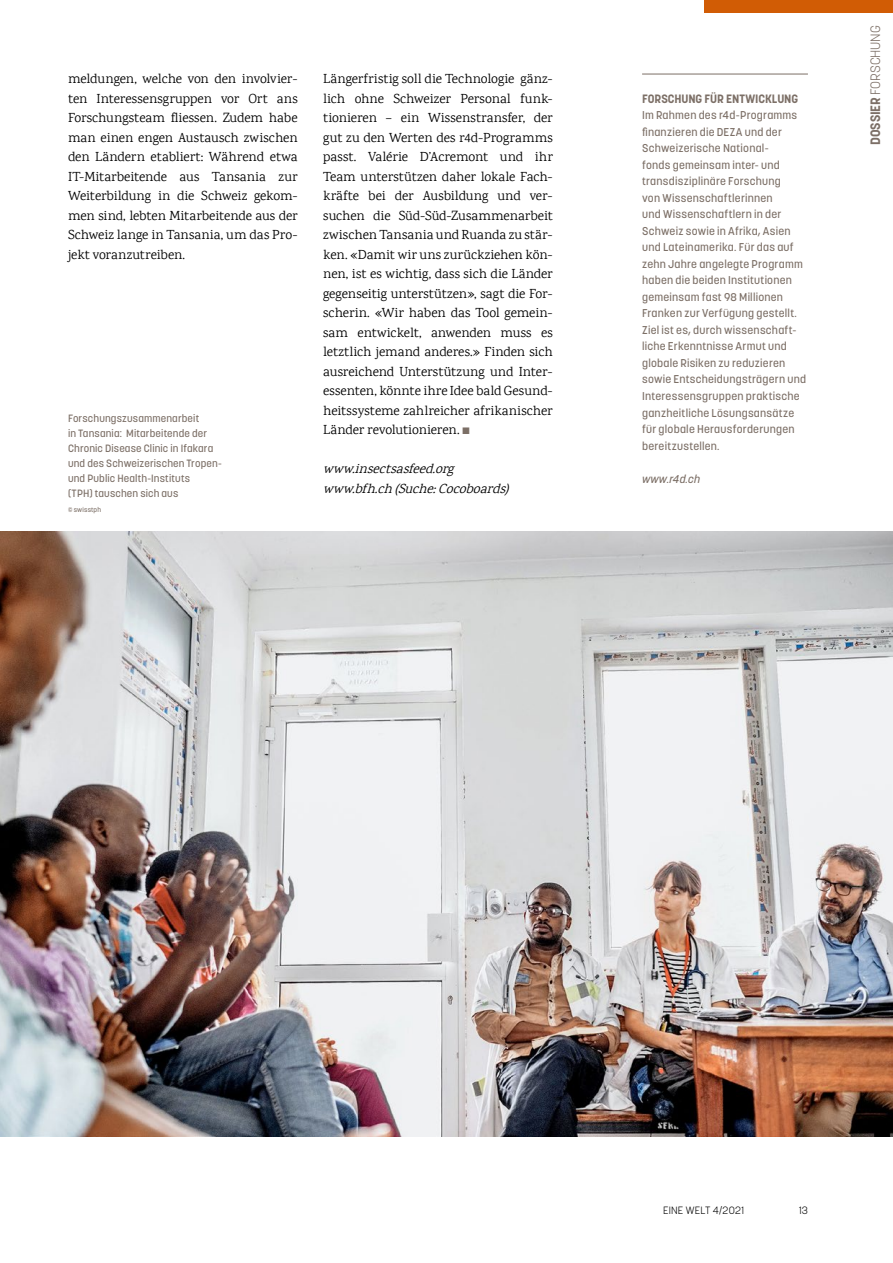
<style>
.page{position:relative;width:893px;height:1263px;background:#fff}
.page>*{position:absolute;margin:0;border:0;box-sizing:border-box;transform-origin:0 0}
.t1{font:13.5px/19.5px "Karma";letter-spacing:.005em;color:#000;text-align:justify}
.t2{font:italic 13.5px/19.5px "Karma";color:#000}
.t3{font:300 13.5px "Korolev";letter-spacing:-.01em;color:#7c6f66}
.t4{font:700 12px "Korolev";letter-spacing:-.005em;color:#7c6f66}
.t5{font:500 11.25px/16.5px "Korolev";letter-spacing:.02em;color:#7c6f66}
.t6{font:italic 500 11.25px "Korolev";letter-spacing:.01em;color:#7c6f66}
.t7{font:500 10.5px/15px "Korolev";letter-spacing:.015em;color:#7c6f66}
.t8{font:300 10.5px "Korolev";letter-spacing:.02em;color:#000}
.t9{font:500 6.75px "Korolev";letter-spacing:.02em;color:#7c6f66}
.s1{color:#7c6f66}
.s2{font-weight:700}
</style>
<div class="page">
<hr style="left:642px;top:74px;width:166px;height:1px;background:#7c6f66">
<img style="left:0;top:532px;width:893px;height:604px">
<div style="left:704px;top:0;width:189px;height:13px;background:#d15c05"></div>
<p class="t1" style="left:68px;top:69px;width:231px">meldungen, welche von den involvier&shy;ten Interessensgruppen vor Ort ans Forschungsteam fliessen. Zudem habe man einen engen Austausch zwischen den Ländern etabliert: Während etwa IT-Mitarbeitende aus Tansania zur Weiterbildung in die Schweiz gekom&shy;men sind, lebten Mitarbeitende aus der Schweiz lange in Tansania, um das Pro&shy;jekt voranzutreiben.</p>
<p class="t1" style="left:323px;top:69px;width:231px">Längerfristig soll die Technologie gänz&shy;lich ohne Schweizer Personal funk&shy;tionieren – ein Wissenstransfer, der gut zu den Werten des r4d-Programms passt. Valérie D’Acremont und ihr Team unterstützen daher lokale Fach&shy;kräfte bei der Ausbildung und ver&shy;suchen die Süd-Süd-Zusammenarbeit zwischen Tansania und Ruanda zu stär&shy;ken. «Damit wir uns zurückziehen kön&shy;nen, ist es wichtig, dass sich die Länder gegenseitig unterstützen», sagt die For&shy;scherin. «Wir haben das Tool gemein&shy;sam entwickelt, anwenden muss es letztlich jemand anderes.» Finden sich ausreichend Unterstützung und Inter&shy;essenten, könnte ihre Idee bald Gesund&shy;heitssysteme zahlreicher afrikanischer Länder revolutionieren. <span class="s1">■</span></p>
<p class="t2" style="left:323px;top:459px;width:192px">www.insectsasfeed.org www.bfh.ch(Suche:Cocoboards)</p>
<p class="t7" style="left:68px;top:411px;width:155px">Forschungszusammenarbeit<br>in Tansania: Mitarbeitende der<br>Chronic Disease Clinic in Ifakara und des Schweizerischen Tropen&shy;und Public Health-Instituts<br>(TPH) tauschen sich aus</p>
<p class="t9" style="left:68px;top:505px;width:35px">© swisstph</p>
<p class="t4" style="left:642px;top:91px;width:158px">FORSCHUNG FÜR ENTWICKLUNG</p>
<p class="t5" style="left:642px;top:107px;width:166px">Im Rahmen des r4d-Programms finanzieren die DEZA und der<br>Schweizerische National-<br>fonds gemeinsam inter- und transdisziplinäre Forschung<br>von Wissenschaftlerinnen<br>und Wissenschaftlern in der<br>Schweiz sowie in Afrika, Asien und Lateinamerika. Für das auf zehn Jahre angelegte Programm haben die beiden Institutionen gemeinsam fast 98 Millionen<br>Franken zur Verfügung gestellt.<br>Ziel ist es, durch wissenschaft&shy;liche Erkenntnisse Armut und globale Risiken zu reduzieren sowie Entscheidungsträgern und<br>Interessensgruppen praktische ganzheitliche Lösungsansätze für globale Herausforderungen bereitzustellen.</p>
<p class="t6" style="left:642px;top:471px;width:60px">www.r4d.ch</p>
<p class="t3" style="left:867px;top:145px;width:121px;rotate:-90deg"><span class="s2">DOSSIER</span> FORSCHUNG</p>
<p class="t8" style="left:663px;top:1204px;width:82px">EINE WELT 4/2021</p>
<p class="t8" style="left:799px;top:1204px;width:10px">13</p>
</div>
